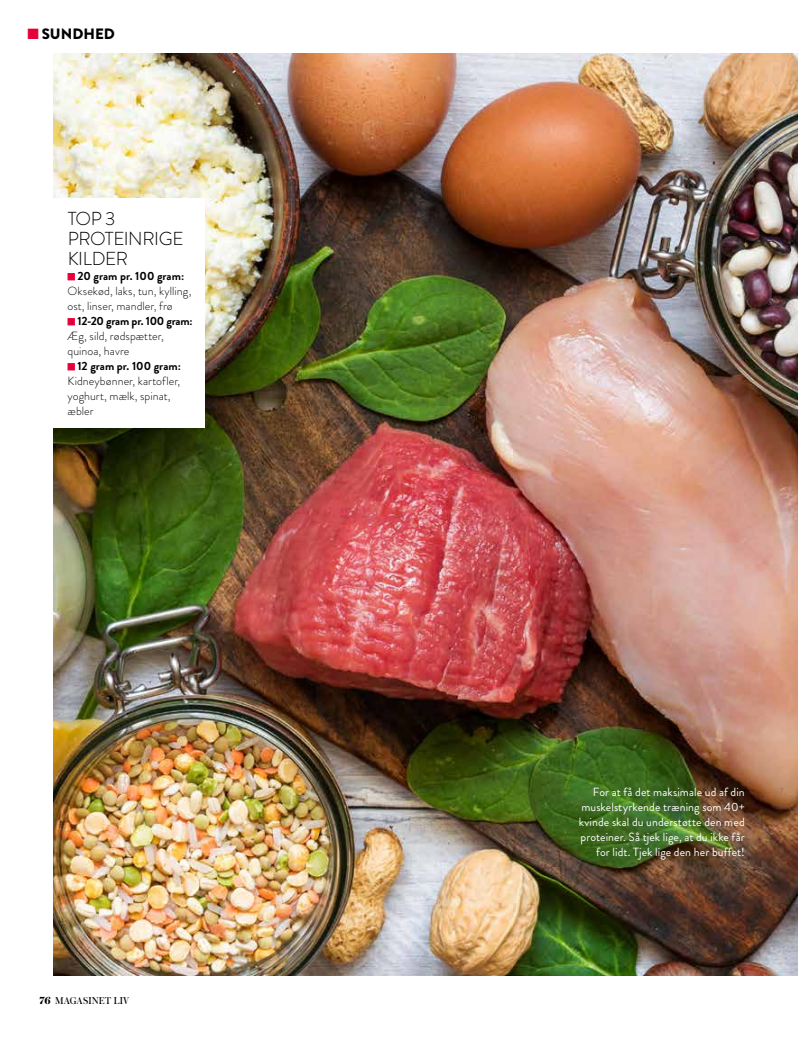
<style>
.page{position:relative;width:798px;height:1046px;background:#fff}
.page>*{position:absolute;margin:0;border:0;box-sizing:border-box;transform-origin:0 0}
.t1{font:300 18.75px/20px "Brandon Grotesque";letter-spacing:-.02em;color:#000}
.t2{font:900 15px "Brandon Grotesque";color:#000}
.t3{font:11.88px/15px "Brandon Grotesque";letter-spacing:.005em;color:#fff;text-align:right}
.t4{font:300 11.88px/15px "Brandon Grotesque";letter-spacing:.005em;color:#000}
.t5{font:700 11.88px "Brandon Grotesque";letter-spacing:-.005em;color:#000}
.t6{font:10.38px "Austin";letter-spacing:.015em;color:#000;scale:1.05 1}
.s1{color:#e40038}
.s2{font-weight:700;font-size:10.75px}
</style>
<div class="page">
<img style="left:53px;top:53px;width:744px;height:921px">
<div style="left:0;top:198px;width:205px;height:230px;background:#fff"></div>
<div style="left:67px;top:273px;width:8px;height:7px;background:#e40038;border:1px solid #e40038"></div>
<div style="left:67px;top:318px;width:8px;height:7px;background:#e40038;border:1px solid #e40038"></div>
<div style="left:67px;top:363px;width:8px;height:7px;background:#e40038;border:1px solid #e40038"></div>
<p class="t2" style="left:27px;top:23px;width:89px"><span class="s1">■</span> SUNDHED</p>
<h1 class="t1" style="left:68px;top:209px;width:117px">TOP 3<br>PROTEINRIGE<br>KILDER</h1>
<p class="t5" style="left:77px;top:268px;width:108px">20 gram pr. 100 gram:</p>
<p class="t4" style="left:67px;top:284px;width:125px">Oksekød, laks, tun, kylling, ost, linser, mandler, frø</p>
<p class="t5" style="left:77px;top:313px;width:117px">12-20 gram pr. 100 gram:</p>
<p class="t4" style="left:67px;top:329px;width:98px">Æg, sild, rødspætter, quinoa, havre</p>
<p class="t5" style="left:77px;top:358px;width:105px">12 gram pr. 100 gram:</p>
<p class="t4" style="left:67px;top:374px;width:114px">Kidneybønner, kartofler, yoghurt, mælk, spinat, æbler</p>
<p class="t6" style="left:39px;top:993px;width:87px"><span class="s2">76</span> MAGASINET LIV</p>
<p class="t3" style="left:578px;top:784px;width:167px">For at få det maksimale ud af din muskelstyrkende træning som 40+ kvinde skal du understøtte den med proteiner. Så tjek lige, at du ikke får for lidt. Tjek lige den her buffet!</p>
</div>
